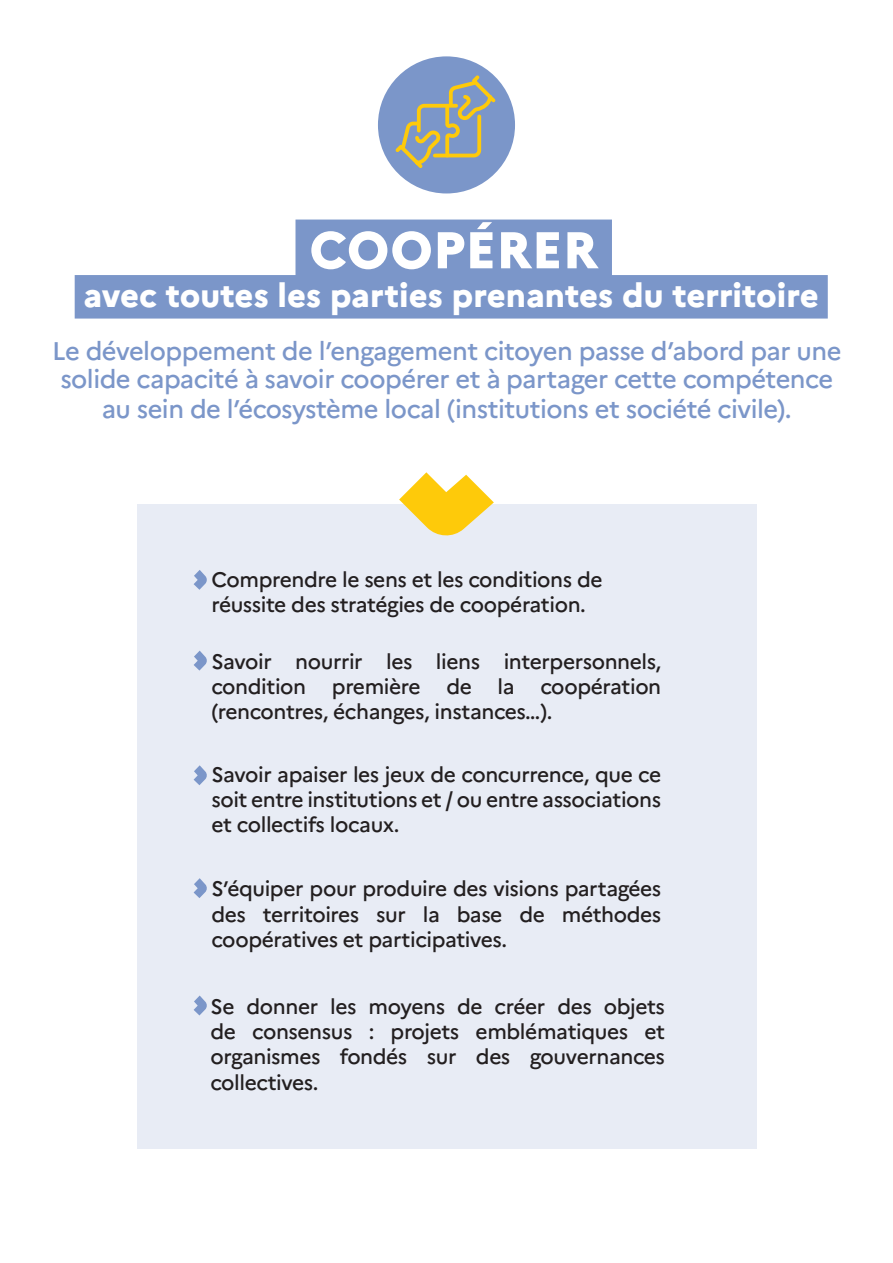
<style>
.page{position:relative;width:893px;height:1263px;background:#fff}
.page>*{position:absolute;margin:0;border:0;box-sizing:border-box;transform-origin:0 0}
.t1{font:800 51.6px "Marianne";color:#fff}
.t2{font:800 33px "Marianne";color:#fff}
.t3{font:500 25.5px/29.2px "Marianne";letter-spacing:-.02em;color:#7b96c9;text-align:center}
.t4{font:500 21px/25.2px "Marianne";letter-spacing:-.02em;color:#231f20;text-align:justify}
</style>
<div class="page">
<div style="left:295px;top:220px;width:317px;height:58px;background:#7b96c9"></div>
<div style="left:75px;top:275px;width:753px;height:44px;background:#7b96c9"></div>
<div style="left:378px;top:56px;width:137px;height:137px;background:#7b96c9;border-radius:50%"></div>
<svg style="left:392px;top:72px;width:107px;height:100px"></svg>
<div style="left:137px;top:504px;width:619px;height:644px;background:#e8ecf5"></div>
<svg style="left:399px;top:472px;width:95px;height:64px"></svg>
<svg style="left:194px;top:570px;width:13px;height:20px"></svg>
<svg style="left:194px;top:651px;width:13px;height:19px"></svg>
<svg style="left:194px;top:765px;width:13px;height:20px"></svg>
<svg style="left:194px;top:878px;width:13px;height:20px"></svg>
<svg style="left:194px;top:995px;width:13px;height:20px"></svg>
<p class="t1" style="left:309px;top:218px;width:290px">COOPÉRER</p>
<p class="t2" style="left:84px;top:275px;width:737px">avec toutes les parties prenantes du territoire</p>
<p class="t3" style="left:52px;top:336px;width:791px">Le développement de l’engagement citoyen passe d’abord par une solide capacité à savoir coopérer et à partager cette compétence au sein de l’écosystème local (institutions et société civile).</p>
<p class="t4" style="left:211px;top:567px;width:393px">Comprendre le sens et les conditions de</p>
<p class="t4" style="left:211px;top:592px;width:376px">réussite des stratégies de coopération.</p>
<p class="t4" style="left:211px;top:649px;width:451px">Savoir nourrir les liens interpersonnels, condition première de la coopération (rencontres, échanges, instances…).</p>
<p class="t4" style="left:211px;top:762px;width:451px">Savoir apaiser les jeux de concurrence, que ce soit entre institutions et / ou entre associations et collectifs locaux.</p>
<p class="t4" style="left:211px;top:876px;width:451px">S’équiper pour produire des visions partagées des territoires sur la base de méthodes coopératives et participatives.</p>
<p class="t4" style="left:210px;top:994px;width:456px">Se donner les moyens de créer des objets de consensus : projets emblématiques et organismes fondés sur des gouvernances collectives.</p>
</div>
